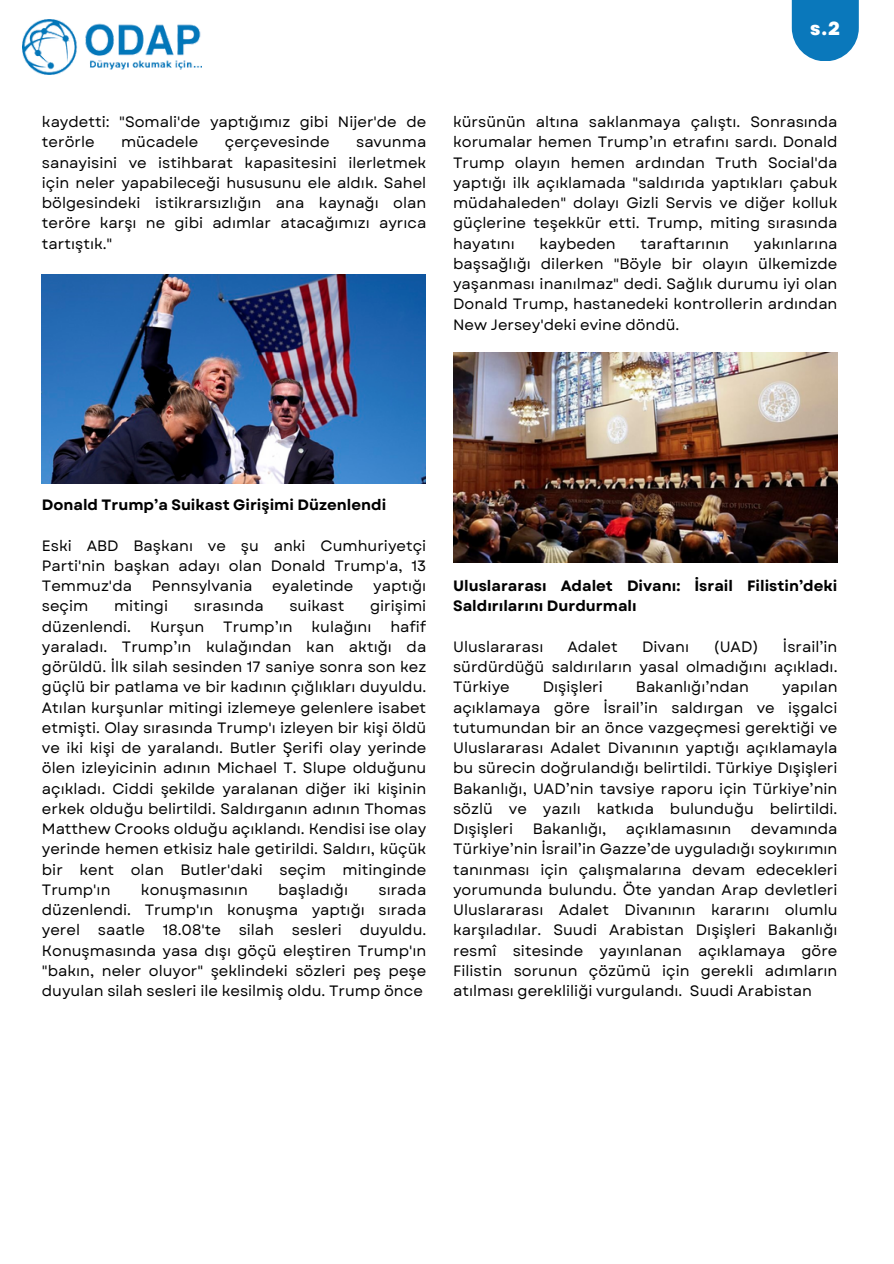
<style>
.page{position:relative;width:894px;height:1264px;background:#fff}
.page>*{position:absolute;margin:0;border:0;box-sizing:border-box;transform-origin:0 0}
.t1{font:700 18.9px "Garet";color:#fff}
.t2{font:800 18.9px "Garet";color:#fff}
.t3{font:15px/20.2px "Garet";color:#000;text-align:justify}
.t4{font:700 15px/20.2px "Garet";color:#000}
.s1{font-weight:800}
</style>
<div class="page">
<img style="left:22px;top:19px;width:179px;height:55px">
<div style="left:791px;top:0;width:67px;height:61px;background:#0a78bb"></div>
<img style="left:453px;top:353px;width:383px;height:209px">
<img style="left:42px;top:274px;width:384px;height:210px">
<h2 class="t2" style="left:828px;top:15px;width:14px">2</h2>
<h2 class="t1" style="left:809px;top:15px;width:42px"><span class="s1">s.</span>s.1</h2>
<p class="t3" style="left:42px;top:112px;width:386px">kaydetti: "Somali'de yaptığımız gibi Nijer'de de terörle</p>
<p class="t3" style="left:121px;top:132px;width:79px">mücadele</p>
<p class="t3" style="left:225px;top:132px;width:106px">çerçevesinde</p>
<p class="t3" style="left:42px;top:132px;width:386px;text-indent:314px">savunma sanayisini ve istihbarat kapasitesini ilerletmek için neler yapabileceği hususunu ele aldık. Sahel bölgesindeki istikrarsızlığın ana kaynağı olan teröre karşı ne gibi adımlar atacağımızı ayrıca tartıştık."</p>
<p class="t3" style="left:453px;top:112px;width:386px">kürsünün altına saklanmaya çalıştı. Sonrasında korumalar hemen Trump’ın etrafını sardı. Donald Trump olayın hemen ardından Truth Social'da yaptığı ilk açıklamada "saldırıda yaptıkları çabuk müdahaleden" dolayı Gizli Servis ve diğer kolluk güçlerine teşekkür etti. Trump, miting sırasında hayatını</p>
<p class="t3" style="left:539px;top:233px;width:78px">kaybeden</p>
<p class="t3" style="left:640px;top:233px;width:90px">taraftarının</p>
<p class="t3" style="left:453px;top:233px;width:386px;text-indent:301px">yakınlarına başsağlığı dilerken "Böyle bir olayın ülkemizde yaşanması inanılmaz" dedi. Sağlık durumu iyi olan Donald Trump, hastanedeki kontrollerin ardından New Jersey'deki evine döndü.</p>
<h1 class="t4" style="left:42px;top:494px;width:344px">Donald Trump’a Suikast Girişimi Düzenlendi</h1>
<h1 class="t3" style="left:42px;top:535px;width:386px;text-align:left">Eski ABD Başkanı ve şu anki Cumhuriyetçi<br>Parti'nin başkan adayı olan Donald Trump'a, 13<br>Temmuz'da</h1>
<h1 class="t3" style="left:152px;top:575px;width:102px">Pennsylvania</h1>
<h1 class="t3" style="left:272px;top:575px;width:83px">eyaletinde</h1>
<h1 class="t3" style="left:373px;top:575px;width:55px">yaptığı</h1>
<h1 class="t3" style="left:42px;top:596px;width:48px">seçim</h1>
<h1 class="t3" style="left:114px;top:596px;width:53px">mitingi</h1>
<h1 class="t3" style="left:194px;top:596px;width:71px">sırasında</h1>
<h1 class="t3" style="left:289px;top:596px;width:56px">suikast</h1>
<h1 class="t3" style="left:370px;top:596px;width:56px">girişimi</h1>
<h1 class="t3" style="left:42px;top:616px;width:91px">düzenlendi.</h1>
<h1 class="t3" style="left:150px;top:616px;width:56px">Kurşun</h1>
<h1 class="t3" style="left:223px;top:616px;width:71px">Trump’ın</h1>
<h1 class="t3" style="left:311px;top:616px;width:61px">kulağını</h1>
<h1 class="t3" style="left:42px;top:616px;width:386px;text-indent:348px">hafif yaraladı. Trump’ın kulağından kan aktığı da görüldü. İlk silah sesinden 17 saniye sonra son kez güçlü bir patlama ve bir kadının çığlıkları duyuldu.<br>Atılan kurşunlar mitingi izlemeye gelenlere isabet etmişti. Olay sırasında Trump'ı izleyen bir kişi öldü ve iki kişi de yaralandı. Butler Şerifi olay yerinde ölen izleyicinin adının Michael T. Slupe olduğunu açıkladı. Ciddi şekilde yaralanan diğer iki kişinin erkek olduğu belirtildi. Saldırganın adının Thomas Matthew Crooks olduğu açıklandı. Kendisi ise olay yerinde hemen etkisiz hale getirildi. Saldırı, küçük bir kent olan Butler'daki seçim mitinginde Trump'ın</h1>
<h1 class="t3" style="left:141px;top:879px;width:108px">konuşmasının</h1>
<h1 class="t3" style="left:278px;top:879px;width:71px">başladığı</h1>
<h1 class="t3" style="left:42px;top:879px;width:386px;text-indent:336px">sırada düzenlendi. Trump'ın konuşma yaptığı sırada yerel saatle 18.08'te silah sesleri</h1>
<h1 class="t3" style="left:42px;top:920px;width:386px;text-indent:318px">duyuldu.<br>Konuşmasında yasa dışı göçü eleştiren Trump'ın "bakın, neler oluyor" şeklindeki sözleri peş peşe duyulan silah sesleri ile kesilmiş oldu. Trump önce</h1>
<p class="t4" style="left:453px;top:575px;width:384px">Uluslararası Adalet Divanı: İsrail Filistin’deki<br>Saldırılarını Durdurmalı</p>
<h2 class="t3" style="left:453px;top:636px;width:92px">Uluslararası</h2>
<h2 class="t3" style="left:567px;top:636px;width:52px">Adalet</h2>
<h2 class="t3" style="left:641px;top:636px;width:49px">Divanı</h2>
<h2 class="t3" style="left:713px;top:636px;width:47px">(UAD)</h2>
<h2 class="t3" style="left:453px;top:636px;width:386px;text-indent:330px">İsrail’in sürdürdüğü saldırıların yasal olmadığını açıkladı.<br>Türkiye</h2>
<h2 class="t3" style="left:542px;top:677px;width:60px">Dışişleri</h2>
<h2 class="t3" style="left:635px;top:677px;width:114px">Bakanlığı’ndan</h2>
<h2 class="t3" style="left:453px;top:677px;width:386px;text-align:left;text-indent:329px">yapılan açıklamaya göre İsrail’in saldırgan ve işgalci tutumundan bir an önce vazgeçmesi gerektiği ve Uluslararası Adalet Divanının yaptığı açıklamayla bu sürecin doğrulandığı belirtildi. Türkiye Dışişleri Bakanlığı, UAD’nin tavsiye raporu için Türkiye’nin sözlü ve yazılı katkıda bulunduğu belirtildi.<br>Dışişleri</h2>
<h2 class="t3" style="left:532px;top:818px;width:75px">Bakanlığı,</h2>
<h2 class="t3" style="left:625px;top:818px;width:107px">açıklamasının</h2>
<h2 class="t3" style="left:453px;top:818px;width:386px;text-align:left;text-indent:298px">devamında Türkiye’nin İsrail’in Gazze’de uyguladığı soykırımın tanınması için çalışmalarına devam edecekleri yorumunda bulundu. Öte yandan Arap devletleri Uluslararası Adalet Divanının kararını olumlu karşıladılar. Suudi Arabistan Dışişleri Bakanlığı resmî sitesinde yayınlanan açıklamaya göre Filistin sorunun çözümü için gerekli adımların atılması gerekliliği vurgulandı. Suudi Arabistan</h2>
</div>
